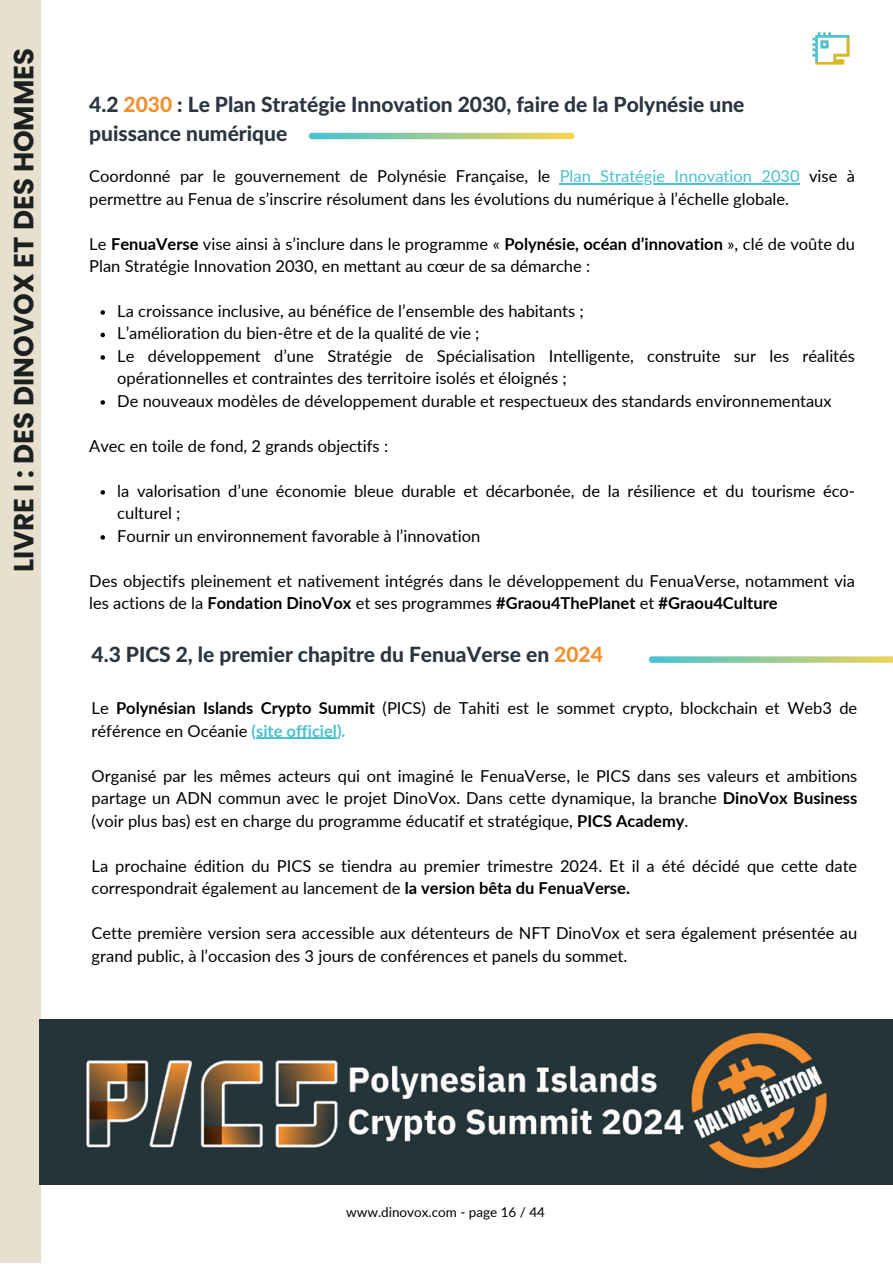
<style>
.page{position:relative;width:893px;height:1264px;background:#fff}
.page>*{position:absolute;margin:0;border:0;box-sizing:border-box;transform-origin:0 0}
.t1{font:700 27.6px "Poppins";color:#1c2120}
.t2{font:800 21px/29.2px "Lato Latin";color:#2c3540}
.t3{font:16.5px/22.5px "Lato";color:#000}
.t4{font:13.5px "Lato";color:#000}
.s1{color:#f38f2f}
.s2{color:#4bc2ce}
.s3{font-weight:700}
.s4{font-weight:700;color:#4bc2ce}
</style>
<div class="page">
<div style="left:0;top:0;width:41px;height:1262px;background:#e8e0ce"></div>
<img style="left:812px;top:32px;width:38px;height:33px">
<svg style="left:309px;top:133px;width:265px;height:6px;background:#a0cb91"></svg>
<svg style="left:648px;top:656px;width:244px;height:7px;background:#a1ce9f"></svg>
<img style="left:40px;top:1019px;width:852px;height:165px">
<svg style="left:100px;top:310px;width:5px;height:5px"></svg>
<svg style="left:100px;top:333px;width:5px;height:4px"></svg>
<svg style="left:100px;top:355px;width:5px;height:5px"></svg>
<svg style="left:100px;top:400px;width:5px;height:5px"></svg>
<svg style="left:100px;top:490px;width:5px;height:4px"></svg>
<svg style="left:100px;top:535px;width:5px;height:4px"></svg>
<hr style="left:559px;top:183px;width:240px;height:1px;background:#4bc2ce">
<hr style="left:256px;top:737px;width:81px;height:2px;background:#4bc2ce">
<p class="t1" style="left:5px;top:572px;width:526px;rotate:-90deg">LIVRE I : DES DINOVOX ET DES HOMMES</p>
<p class="t2" style="left:89px;top:91px;width:656px">4.2 <span class="s1">2030</span> : Le Plan Stratégie Innovation 2030, faire de la Polynésie une puissance numérique</p>
<p class="t3" style="left:89px;top:164px;width:767px">Coordonné par le gouvernement de Polynésie Française, le <span class="s2">Plan Stratégie Innovation 2030</span> vise à permettre au Fenua de s’inscrire résolument dans les évolutions du numérique à l’échelle globale.</p>
<p class="t3" style="left:89px;top:232px;width:767px">Le <span class="s3">FenuaVerse</span> vise ainsi à s’inclure dans le programme « <span class="s3">Polynésie, océan d’innovation</span> », clé de voûte du<br>Plan Stratégie Innovation 2030, en mettant au cœur de sa démarche :</p>
<p class="t3" style="left:117px;top:299px;width:468px">La croissance inclusive, au bénéfice de l’ensemble des habitants ;</p>
<p class="t3" style="left:117px;top:322px;width:364px">L’amélioration du bien-être et de la qualité de vie ;</p>
<p class="t3" style="left:117px;top:344px;width:739px">Le développement d’une Stratégie de Spécialisation Intelligente, construite sur les réalités opérationnelles et contraintes des territoire isolés et éloignés ;</p>
<p class="t3" style="left:117px;top:389px;width:715px">De nouveaux modèles de développement durable et respectueux des standards environnementaux</p>
<p class="t3" style="left:89px;top:434px;width:300px">Avec en toile de fond, 2 grands objectifs :</p>
<p class="t3" style="left:117px;top:479px;width:739px">la valorisation d’une économie bleue durable et décarbonée, de la résilience et du tourisme éco&shy;culturel ;</p>
<p class="t3" style="left:117px;top:524px;width:364px">Fournir un environnement favorable à l’innovation</p>
<p class="t3" style="left:89px;top:569px;width:767px">Des objectifs pleinement et nativement intégrés dans le développement du FenuaVerse, notamment via les actions de la <span class="s3">Fondation DinoVox</span> et ses programmes <span class="s3">#Graou4ThePlanet</span> et <span class="s3">#Graou4Culture</span></p>
<p class="t2" style="left:92px;top:641px;width:513px">4.3 PICS 2, le premier chapitre du FenuaVerse en <span class="s1">2024</span></p>
<p class="t3" style="left:92px;top:696px;width:767px">Le <span class="s3">Polynésian Islands Crypto Summit</span> (PICS) de Tahiti est le sommet crypto, blockchain et Web3 de référence en Océanie <span class="s4">(site officiel).</span></p>
<p class="t3" style="left:92px;top:764px;width:767px;text-align:justify">Organisé par les mêmes acteurs qui ont imaginé le FenuaVerse, le PICS dans ses valeurs et ambitions partage un ADN commun avec le projet DinoVox. Dans cette dynamique, la branche <span class="s3">DinoVox Business </span>(voir plus bas) est en charge du programme éducatif et stratégique, <span class="s3">PICS Academy</span>.</p>
<p class="t3" style="left:92px;top:854px;width:767px">La prochaine édition du PICS se tiendra au premier trimestre 2024. Et il a été décidé que cette date correspondrait également au lancement de <span class="s3">la version bêta du FenuaVerse.</span></p>
<p class="t3" style="left:92px;top:921px;width:767px">Cette première version sera accessible aux détenteurs de NFT DinoVox et sera également présentée au grand public, à l’occasion des 3 jours de conférences et panels du sommet.</p>
<p class="t4" style="left:346px;top:1203px;width:200px">www.dinovox.com - page 16 / 44</p>
</div>
